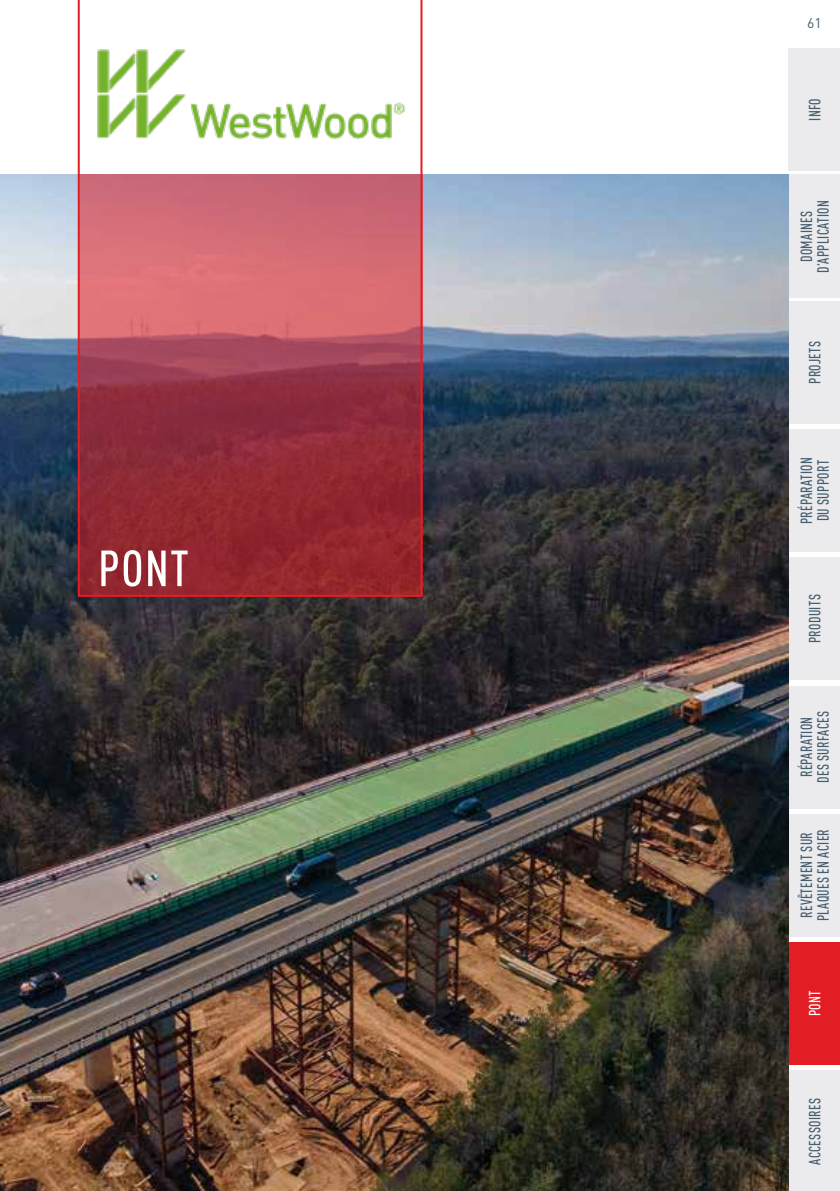
<style>
.page{position:relative;width:840px;height:1191px;background:#fff}
.page>*{position:absolute;margin:0;border:0;box-sizing:border-box;transform-origin:0 0}
.t1{font:500 condensed 50px "DIN Pro";color:#fff}
.t2{font:500 condensed 16px/16.4px "DIN Pro";letter-spacing:.025em;color:#465e6d;scale:.9 1}
.t3{font:500 condensed 16px "DIN Pro";color:#fff;scale:.9 1}
.t4{font:500 15px/16.4px "DIN Pro";letter-spacing:.015em;color:#465e6d;text-align:center;scale:.9 1}
.t5{font:14px "DIN Pro";color:#465e6d}
</style>
<div class="page">
<div style="left:788px;top:557px;width:51px;height:123px;background:#ebebee"></div>
<div style="left:788px;top:429px;width:51px;height:123px;background:#ebebee"></div>
<div style="left:788px;top:301px;width:51px;height:123px;background:#ebebee"></div>
<div style="left:788px;top:685px;width:51px;height:123px;background:#ebebee"></div>
<div style="left:788px;top:813px;width:51px;height:123px;background:#ebebee"></div>
<div style="left:788px;top:1070px;width:51px;height:121px;background:#ebebee"></div>
<div style="left:788px;top:175px;width:51px;height:123px;background:#ebebee"></div>
<div style="left:788px;top:48px;width:51px;height:123px;background:#ebebee"></div>
<div style="left:788px;top:942px;width:51px;height:122px;background:#e31d24"></div>
<img style="left:0;top:174px;width:788px;height:1017px">
<svg style="left:78px;top:0;width:344px;height:597px"></svg>
<svg style="left:78px;top:174px;width:344px;height:422px;background:#ac4550"></svg>
<h1 class="t1" style="left:98px;top:539px;width:92px">PONT</h1>
<p class="t5" style="left:806px;top:14px;width:16px">61</p>
<p class="t2" style="left:806px;top:121px;width:27px;rotate:-90deg">INFO</p>
<p class="t4" style="left:797px;top:280px;width:99px;rotate:-90deg">Grund&shy;informationen</p>
<p class="t2" style="left:797px;top:273px;width:82px;text-align:center;rotate:-90deg">DOMAINES<br>D’APPLICATION</p>
<p class="t2" style="left:806px;top:384px;width:49px;rotate:-90deg">PROJETS</p>
<p class="t2" style="left:797px;top:524px;width:76px;rotate:-90deg">PRÉPARATION<br>DU SUPPORT</p>
<p class="t2" style="left:806px;top:643px;width:56px;rotate:-90deg">PRODUITS</p>
<p class="t2" style="left:797px;top:783px;width:81px;text-align:center;rotate:-90deg">RÉPARATION<br>DES SURFACES</p>
<p class="t2" style="left:797px;top:921px;width:104px;rotate:-90deg">REVÊTEMENT SUR<br>PLAQUES EN ACIER</p>
<p class="t3" style="left:804px;top:1016px;width:30px;rotate:-90deg">PONT</p>
<p class="t2" style="left:806px;top:1164px;width:76px;rotate:-90deg">ACCESSOIRES</p>
</div>
